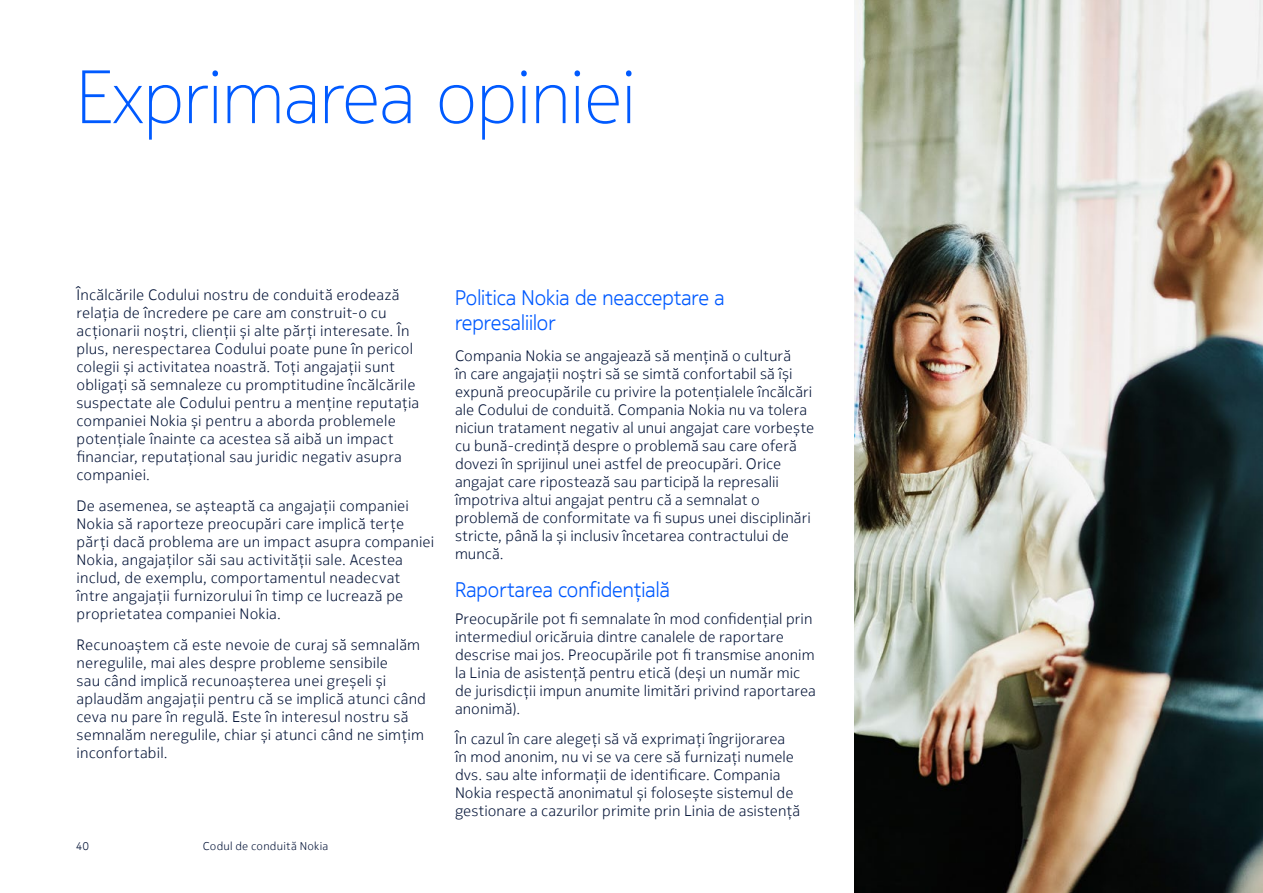
<style>
.page{position:relative;width:1263px;height:893px;background:#fff}
.page>*{position:absolute;margin:0;border:0;box-sizing:border-box;transform-origin:0 0}
.t1{font:200 75px "Nokia Pure Headline";color:#005aff}
.t2{font:300 21px/25.2px "Nokia Pure Headline";color:#005aff}
.t3{font:300 15px/18px "Nokia Pure Text";letter-spacing:.005em;color:#001135}
.t4{font:300 11.25px "Nokia Pure Text";letter-spacing:.025em;color:#001135}
</style>
<div class="page">
<img style="left:855px;top:0;width:408px;height:893px">
<h1 class="t1" style="left:77px;top:51px;width:561px">Exprimarea opiniei</h1>
<p class="t3" style="left:77px;top:286px;width:344px">Încălcările Codului nostru de conduită erodează relația de încredere pe care am construit-o cu acționarii noștri, clienții și alte părți interesate. În plus, nerespectarea Codului poate pune în pericol colegii și activitatea noastră. Toți angajații sunt obligați să semnaleze cu promptitudine încălcările suspectate ale Codului pentru a menține reputația companiei Nokia și pentru a aborda problemele potențiale înainte ca acestea să aibă un impact financiar, reputațional sau juridic negativ asupra companiei.</p>
<p class="t3" style="left:77px;top:497px;width:359px">De asemenea, se așteaptă ca angajații companiei Nokia să raporteze preocupări care implică terțe părți dacă problema are un impact asupra companiei Nokia, angajaților săi sau activității sale. Acestea includ, de exemplu, comportamentul neadecvat între angajații furnizorului în timp ce lucrează pe proprietatea companiei Nokia.</p>
<p class="t3" style="left:77px;top:636px;width:351px">Recunoaștem că este nevoie de curaj să semnalăm neregulile, mai ales despre probleme sensibile<br>sau când implică recunoașterea unei greșeli și aplaudăm angajații pentru că se implică atunci când ceva nu pare în regulă. Este în interesul nostru să semnalăm neregulile, chiar și atunci când ne simțim inconfortabil.</p>
<p class="t4" style="left:76px;top:839px;width:15px">40</p>
<p class="t4" style="left:203px;top:839px;width:127px">Codul de conduită Nokia</p>
<h2 class="t2" style="left:455px;top:285px;width:271px">Politica Nokia de neacceptare a represaliilor</h2>
<p class="t3" style="left:455px;top:347px;width:361px">Compania Nokia se angajează să mențină o cultură<br>în care angajații noștri să se simtă confortabil să își expună preocupările cu privire la potențialele încălcări ale Codului de conduită. Compania Nokia nu va tolera niciun tratament negativ al unui angajat care vorbește cu bună-credință despre o problemă sau care oferă dovezi în sprijinul unei astfel de preocupări. Orice angajat care ripostează sau participă la represalii împotriva altui angajat pentru că a semnalat o problemă de conformitate va fi supus unei disciplinări stricte, până la și inclusiv încetarea contractului de muncă.</p>
<h2 class="t2" style="left:455px;top:577px;width:216px">Raportarea confidențială</h2>
<p class="t3" style="left:455px;top:609px;width:362px">Preocupările pot fi semnalate în mod confidențial prin intermediul oricăruia dintre canalele de raportare descrise mai jos. Preocupările pot fi transmise anonim la Linia de asistență pentru etică (deși un număr mic de jurisdicții impun anumite limitări privind raportarea anonimă).</p>
<p class="t3" style="left:455px;top:730px;width:347px">În cazul în care alegeți să vă exprimați îngrijorarea în mod anonim, nu vi se va cere să furnizați numele dvs. sau alte informații de identificare. Compania Nokia respectă anonimatul și folosește sistemul de gestionare a cazurilor primite prin Linia de asistență</p>
</div>
